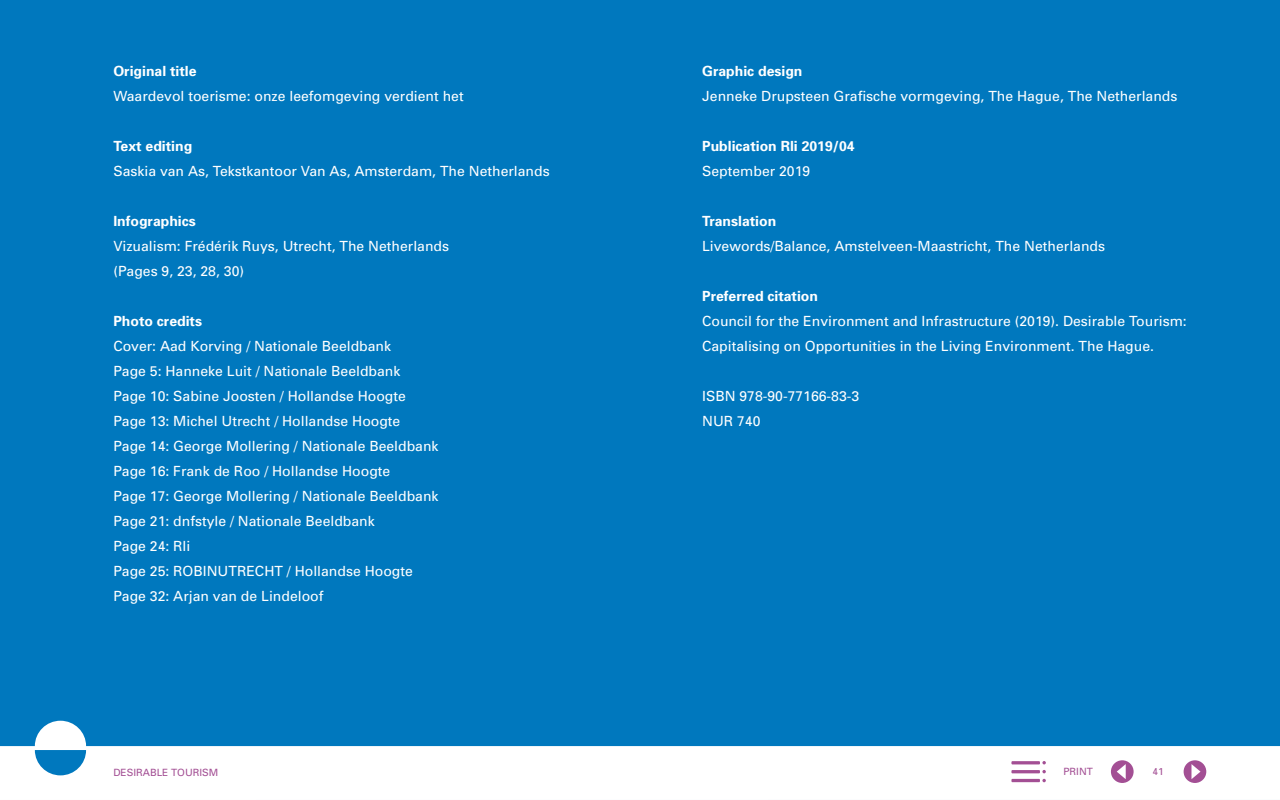
<style>
.page{position:relative;width:1280px;height:800px;background:#0078be}
.page>*{position:absolute;margin:0;border:0;box-sizing:border-box;transform-origin:0 0}
.platte_tekst__P{font:14px "Univers";color:#fff}
.Alinea_kop_vet__H4{font:700 14px "Univers";color:#fff}
.platte_tekst__P-2{font:700 14px "Univers";color:#fff}
.t1{font:10px "Univers";color:#a34f94}
</style>
<div class="page">
<svg style="left:0;top:721px;width:1280px;height:79px;fill:#fff"></svg>
<svg style="left:1111px;top:760px;width:23px;height:23px"></svg>
<svg style="left:1042px;top:779px;width:4px;height:3px"></svg>
<hr style="left:1011px;top:779px;width:29px;height:3px;background:#a34f94">
<hr style="left:1011px;top:770px;width:29px;height:3px;background:#a34f94">
<svg style="left:1042px;top:770px;width:4px;height:3px"></svg>
<hr style="left:1011px;top:761px;width:29px;height:3px;background:#a34f94">
<svg style="left:1042px;top:761px;width:4px;height:3px"></svg>
<svg style="left:1184px;top:760px;width:22px;height:23px"></svg>
<h3 class="Alinea_kop_vet__H4" style="left:113px;top:62px;width:85px">Original title</h3>
<p class="platte_tekst__P" style="left:113px;top:87px;width:352px">Waardevol toerisme: onze leefomgeving verdient het</p>
<h3 class="Alinea_kop_vet__H4" style="left:113px;top:137px;width:80px">Text editing</h3>
<p class="platte_tekst__P" style="left:113px;top:162px;width:438px">Saskia van As, Tekstkantoor Van As, Amsterdam, The Netherlands</p>
<h3 class="Alinea_kop_vet__H4" style="left:113px;top:212px;width:84px">Infographics</h3>
<p class="platte_tekst__P" style="left:113px;top:237px;width:337px">Vizualism: Frédérik Ruys, Utrecht, The Netherlands</p>
<p class="platte_tekst__P" style="left:113px;top:262px;width:132px">(Pages 9, 23, 28, 30)</p>
<h3 class="Alinea_kop_vet__H4" style="left:113px;top:312px;width:90px">Photo credits</h3>
<p class="platte_tekst__P" style="left:113px;top:337px;width:279px">Cover: Aad Korving / Nationale Beeldbank</p>
<p class="platte_tekst__P" style="left:113px;top:362px;width:289px">Page 5: Hanneke Luit / Nationale Beeldbank</p>
<p class="platte_tekst__P" style="left:113px;top:387px;width:294px">Page 10: Sabine Joosten / Hollandse Hoogte</p>
<p class="platte_tekst__P" style="left:113px;top:412px;width:289px">Page 13: Michel Utrecht / Hollandse Hoogte</p>
<p class="platte_tekst__P" style="left:113px;top:437px;width:327px">Page 14: George Mollering / Nationale Beeldbank</p>
<p class="platte_tekst__P" style="left:113px;top:462px;width:278px">Page 16: Frank de Roo / Hollandse Hoogte</p>
<p class="platte_tekst__P" style="left:113px;top:487px;width:327px">Page 17: George Mollering / Nationale Beeldbank</p>
<p class="platte_tekst__P" style="left:113px;top:512px;width:263px">Page 21: dnfstyle / Nationale Beeldbank</p>
<p class="platte_tekst__P" style="left:113px;top:537px;width:79px">Page 24: Rli</p>
<p class="platte_tekst__P" style="left:113px;top:562px;width:301px">Page 25: ROBINUTRECHT / Hollandse Hoogte</p>
<p class="platte_tekst__P" style="left:113px;top:587px;width:212px">Page 32: Arjan van de Lindeloof</p>
<h3 class="Alinea_kop_vet__H4" style="left:702px;top:62px;width:102px">Graphic design</h3>
<p class="platte_tekst__P" style="left:702px;top:87px;width:477px">Jenneke Drupsteen Grafische vormgeving, The Hague, The Netherlands</p>
<h3 class="Alinea_kop_vet__H4" style="left:702px;top:137px;width:154px">Publication Rli 2019/04</h3>
<p class="platte_tekst__P" style="left:702px;top:162px;width:110px">September 2019</p>
<p class="platte_tekst__P-2" style="left:702px;top:212px;width:76px">Translation</p>
<p class="platte_tekst__P" style="left:702px;top:237px;width:404px">Livewords/Balance, Amstelveen-Maastricht, The Netherlands</p>
<p class="platte_tekst__P-2" style="left:702px;top:287px;width:117px">Preferred citation</p>
<p class="platte_tekst__P" style="left:702px;top:312px;width:486px">Council for the Environment and Infrastructure (2019). Desirable Tourism:</p>
<p class="platte_tekst__P" style="left:702px;top:337px;width:453px">Capitalising on Opportunities in the Living Environment. The Hague.</p>
<p class="platte_tekst__P" style="left:702px;top:387px;width:159px">ISBN 978-90-77166-83-3</p>
<p class="platte_tekst__P" style="left:702px;top:412px;width:60px">NUR 740</p>
<p class="t1" style="left:113px;top:766px;width:107px">DESIRABLE TOURISM</p>
<p class="t1" style="left:1063px;top:765px;width:31px">PRINT</p>
<p class="t1" style="left:1153px;top:765px;width:13px">41</p>
</div>
